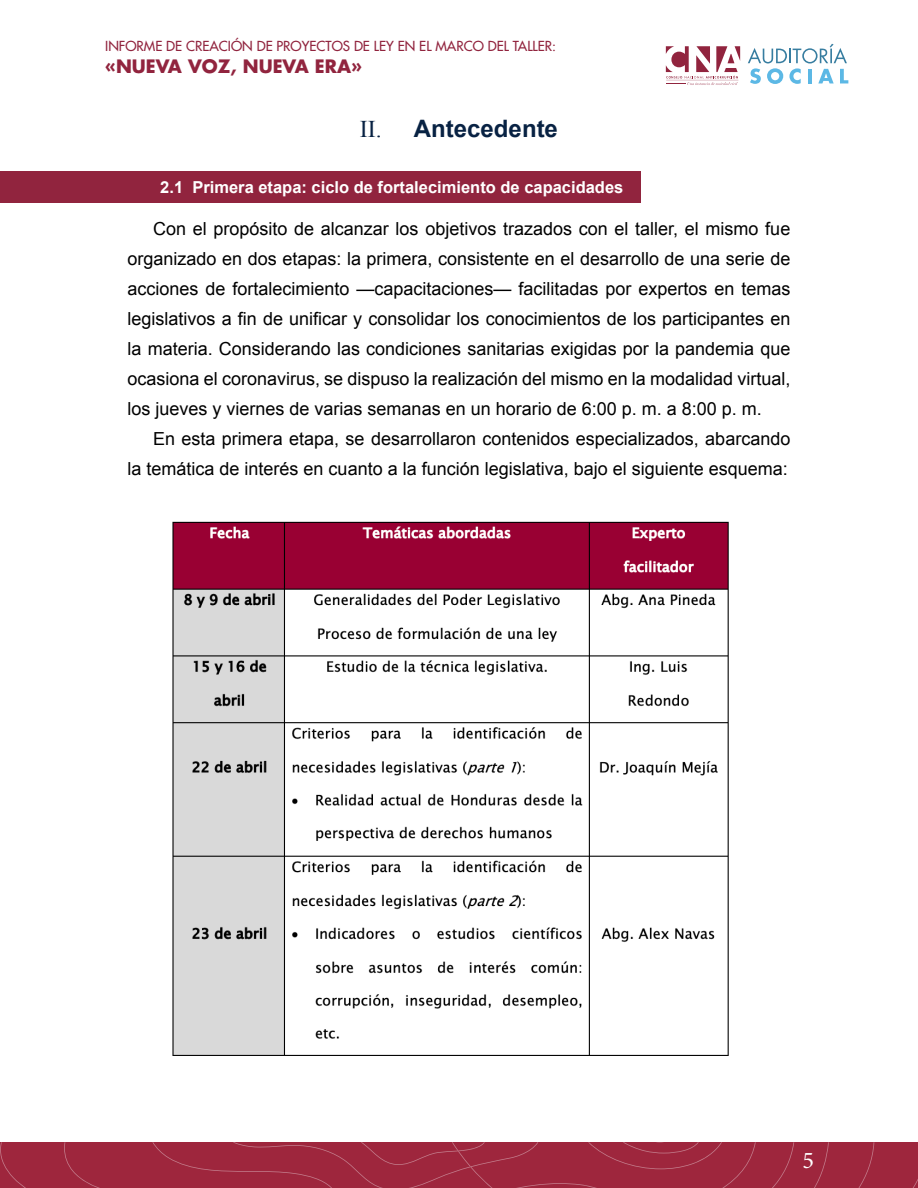
<style>
.page{position:relative;width:918px;height:1188px;background:#fff}
.page>*{position:absolute;margin:0;border:0;box-sizing:border-box;transform-origin:0 0}
.t1{font:700 24px "Arial";color:#082243}
.t2{font:24px "Minion Pro";color:#fff}
.t3{font:18px/30px "Arial";color:#000;text-align:justify}
.t4{font:700 18px "Futura Std";color:#91243e}
.t5{font:700 16.5px "Arial";color:#fff}
.t6{font:500 13.5px "Futura Std";color:#91243e}
.s1{font-family:"Times New Roman";font-weight:400}
</style>
<div class="page">
<div style="left:0;top:1142px;width:918px;height:46px;background:#9e263d"></div>
<div style="left:0;top:172px;width:640px;height:31px;background:#91243e"></div>
<svg style="left:666px;top:46px;width:74px;height:39px"></svg>
<svg style="left:748px;top:44px;width:100px;height:40px"></svg>
<img style="left:172px;top:521px;width:557px;height:535px">
<p class="t6" style="left:105px;top:38px;width:452px">INFORME DE CREACIÓN DE PROYECTOS DE LEY EN EL MARCO DEL TALLER:</p>
<p class="t4" style="left:105px;top:54px;width:258px">«NUEVA VOZ, NUEVA ERA»</p>
<h1 class="t1" style="left:360px;top:112px;width:200px"><span class="s1">II.</span> Antecedente</h1>
<p class="t5" style="left:160px;top:176px;width:465px">2.1 Primera etapa: ciclo de fortalecimiento de capacidades</p>
<p class="t3" style="left:128px;top:214px;width:664px;text-indent:26px">Con el propósito de alcanzar los objetivos trazados con el taller, el mismo fue organizado en dos etapas: la primera, consistente en el desarrollo de una serie de acciones de fortalecimiento —capacitaciones— facilitadas por expertos en temas legislativos a fin de unificar y consolidar los conocimientos de los participantes en la materia. Considerando las condiciones sanitarias exigidas por la pandemia que ocasiona el coronavirus, se dispuso la realización del mismo en la modalidad virtual, los jueves y viernes de varias semanas en un horario de 6:00 p. m. a 8:00 p. m.</p>
<p class="t3" style="left:128px;top:424px;width:664px;text-align:right">En esta primera etapa, se desarrollaron contenidos especializados, abarcando<br>la temática de interés en cuanto a la función legislativa, bajo el siguiente esquema:</p>
<h1 class="t2" style="left:803px;top:1144px;width:13px">5</h1>
</div>
